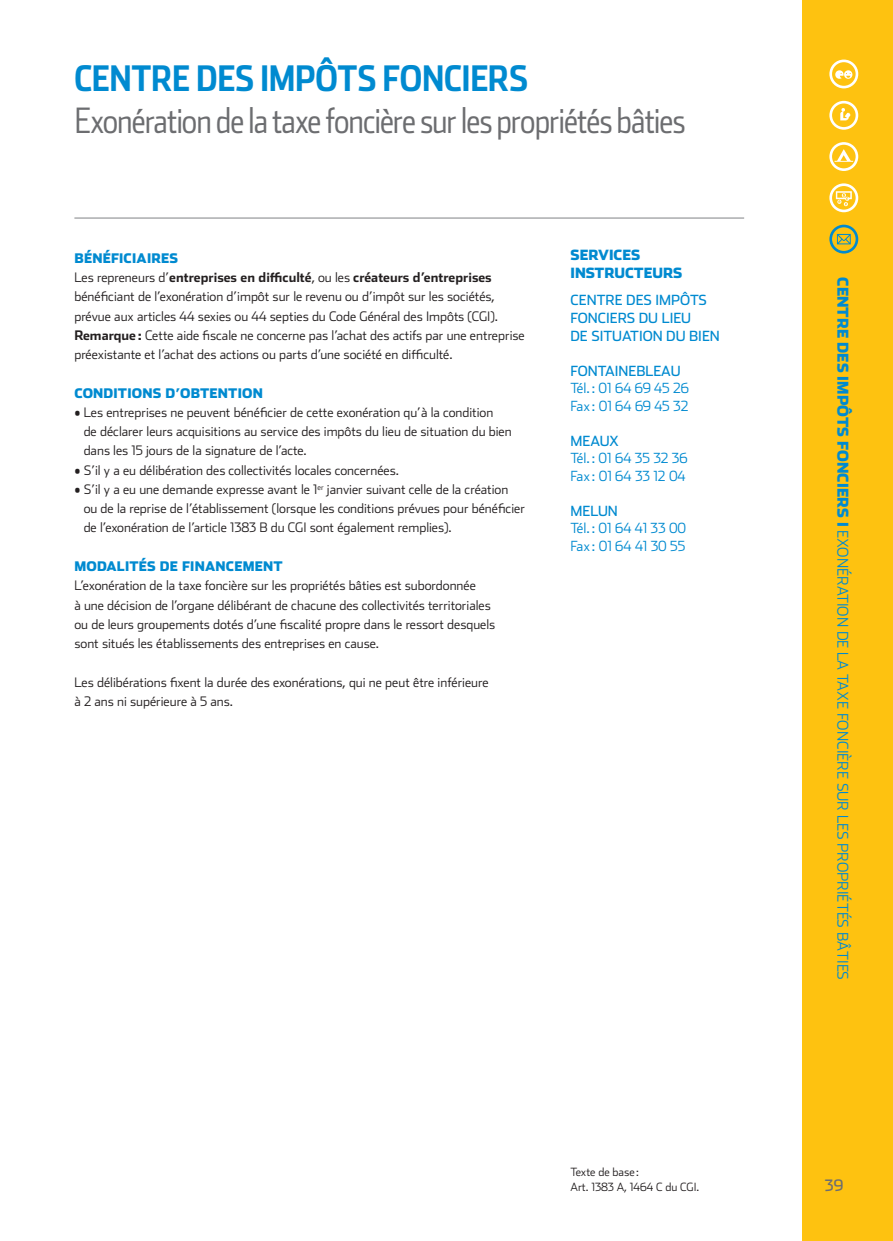
<style>
.page{position:relative;width:893px;height:1241px;background:#fff}
.page>*{position:absolute;margin:0;border:0;box-sizing:border-box;transform-origin:0 0}
.t1{font:300 35px "Stainless Cond";letter-spacing:-.03em;color:#6c6d70}
.t2{font:700 35px "Stainless Cond";letter-spacing:-.01em;color:#008ad0}
.t3{font:15.75px "Stainless";color:#6c6d70}
.t4{font:300 14.88px "Stainless";color:#008ad0}
.t5{font:300 14px/17.5px "Stainless";color:#008ad0}
.t6{font:14px "Stainless";color:#008ad0}
.t7{font:900 14px/17.5px "Stainless";color:#008ad0}
.t8{font:300 13.12px/19.2px "Stainless";color:#231f20}
.t9{font:900 13.12px "Stainless";color:#008ad0}
.t10{font:300 11.38px/15.8px "Stainless";color:#231f20}
.s1{font-weight:900;color:#008ad0}
.s2{font-weight:700}
.s3{font-weight:900}
</style>
<div class="page">
<div style="left:803px;top:0;width:90px;height:1240px;background:#fec210"></div>
<svg style="left:829px;top:101px;width:29px;height:29px"></svg>
<svg style="left:829px;top:183px;width:29px;height:29px"></svg>
<svg style="left:829px;top:142px;width:29px;height:29px"></svg>
<svg style="left:829px;top:225px;width:29px;height:28px"></svg>
<svg style="left:829px;top:60px;width:29px;height:28px"></svg>
<hr style="left:74px;top:217px;width:670px;height:1px;background:#808285">
<h1 class="t2" style="left:74px;top:58px;width:455px">CENTRE DES IMPÔTS FONCIERS</h1>
<h1 class="t1" style="left:74px;top:100px;width:613px">Exonération de la taxe foncière sur les propriétés bâties</h1>
<p class="t8" style="left:74px;top:248px;width:452px"><span class="s1">BÉNÉFICIAIRES<br></span>Les repreneurs d’<span class="s2">entreprises en difficulté</span>, ou les <span class="s2">créateurs d’entreprises </span>bénéficiant de l’exonération d’impôt sur le revenu ou d’impôt sur les sociétés, prévue aux articles 44 sexies ou 44 septies du Code Général des Impôts (CGI).<br><span class="s2">Remarque:</span> Cette aide fiscale ne concerne pas l’achat des actifs par une entreprise préexistante et l’achat des actions ou parts d’une société en difficulté.</p>
<p class="t9" style="left:74px;top:385px;width:10px">CONDITIONS</p>
<p class="t9" style="left:165px;top:385px;width:45px">D’OBTENTION</p>
<p class="t8" style="left:84px;top:402px;width:430px;text-indent:-9px">• Les entreprises ne peuvent bénéficier de cette exonération qu’à la condition<br>de déclarer leurs acquisitions au service des impôts du lieu de situation du bien dans les 15 jours de la signature de l’acte.</p>
<p class="t8" style="left:74px;top:460px;width:326px">• S’il y a eu délibération des collectivités locales concernées.</p>
<p class="t8" style="left:84px;top:479px;width:443px;text-indent:-9px">• S’il y a eu une demande expresse avant le 1<sup>er</sup> janvier suivant celle de la création ou de la reprise de l’établissement (lorsque les conditions prévues pour bénéficier de l’exonération de l’article 1383 B du CGI sont également remplies).</p>
<p class="t9" style="left:74px;top:558px;width:10px">MODALITÉS</p>
<p class="t9" style="left:160px;top:558px;width:33px">DE FINANCEMENT</p>
<p class="t8" style="left:74px;top:576px;width:422px">L’exonération de la taxe foncière sur les propriétés bâties est subordonnée<br>à une décision de l’organe délibérant de chacune des collectivités territoriales ou de leurs groupements dotés d’une fiscalité propre dans le ressort desquels sont situés les établissements des entreprises en cause.</p>
<p class="t8" style="left:74px;top:672px;width:416px">Les délibérations fixent la durée des exonérations, qui ne peut être inférieure à 2 ans ni supérieure à 5 ans.</p>
<p class="t7" style="left:570px;top:246px;width:113px">SERVICES<br>INSTRUCTEURS</p>
<p class="t6" style="left:570px;top:292px;width:10px">CENTRE</p>
<p class="t6" style="left:626px;top:292px;width:9px">DES</p>
<p class="t6" style="left:655px;top:292px;width:44px">IMPÔTS</p>
<p class="t6" style="left:570px;top:309px;width:9px">FONCIERS</p>
<p class="t6" style="left:639px;top:309px;width:31px">DU LIEU</p>
<p class="t6" style="left:570px;top:327px;width:30px">DE SITUATION</p>
<p class="t6" style="left:666px;top:327px;width:40px">DU BIEN</p>
<p class="t6" style="left:570px;top:362px;width:10px">FONTAINE</p>
<p class="t6" style="left:636px;top:362px;width:19px">BLEAU</p>
<p class="t5" style="left:570px;top:379px;width:120px">Tél. : 01 64 69 45 26<br>Fax : 01 64 69 45 32</p>
<p class="t6" style="left:570px;top:432px;width:11px">MEAUX</p>
<p class="t5" style="left:570px;top:449px;width:119px">Tél. : 01 64 35 32 36<br>Fax : 01 64 33 12 04</p>
<p class="t6" style="left:570px;top:502px;width:11px">MELUN</p>
<p class="t5" style="left:570px;top:519px;width:117px">Tél. : 01 64 41 33 00<br>Fax : 01 64 41 30 55</p>
<p class="t10" style="left:570px;top:1163px;width:130px">Texte de base :<br>Art. 1383 A, 1464 C du CGI.</p>
<p class="t4" style="left:852px;top:277px;width:703px;rotate:90deg"><span class="s3">CENTREDESIMPÔTSFONCIERSI</span>Exonérationdelataxefoncièresurles propriétésbâties</p>
<p class="t3" style="left:825px;top:1176px;width:20px">39</p>
</div>
